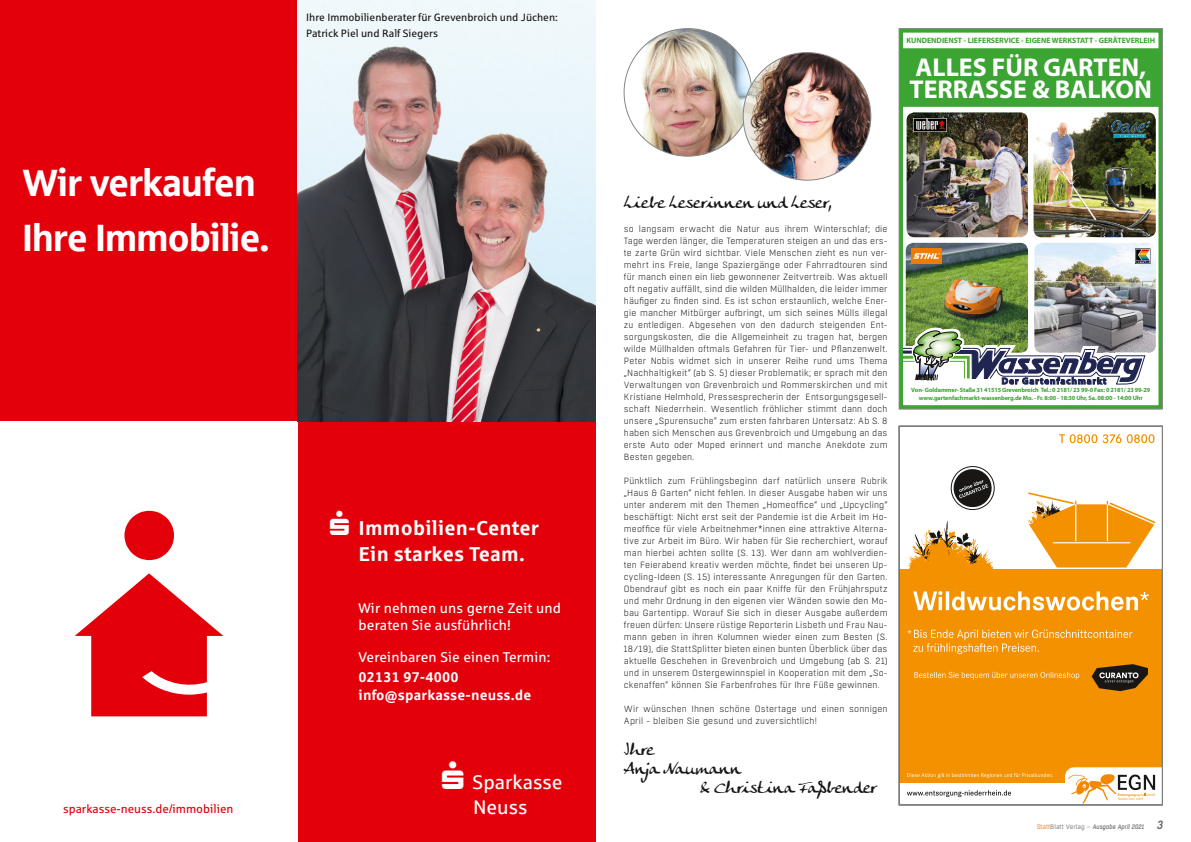
<style>
.page{position:relative;width:1191px;height:842px;background:#fff}
.page>*{position:absolute;margin:0;border:0;box-sizing:border-box;transform-origin:0 0}
.t1{font:38.1px/55.1px "Sparkasse Head";color:#fff}
.t2{font:700 25.8px/21.7px "Myriad Pro";color:#fff}
.t3{font:700 20.1px/26.2px "Sparkasse Rg";letter-spacing:.01em;color:#fff}
.t4{font:19.8px/24.9px "Sparkasse Rg";color:#fff}
.Headline{font:17px/19px "Anke Calligraphic FG";letter-spacing:.04em;color:#181716}
.t5{font:14.1px/16.1px "Sparkasse Rg";letter-spacing:.01em;color:#fff}
.t6{font:700 14.1px "Sparkasse Rg";letter-spacing:.01em;color:#fff}
.t7{font:11.9px "Sparkasse Rg";color:#e3000b}
.t8{font:10.6px/15.5px "Sparkasse Rg";color:#181716}
.Fließtext{font:300 9px/12px "Boxed";letter-spacing:.015em;color:#181716;text-align:justify}
.t9{font:700 7.8px "Myriad Pro";color:#3ca432}
.t10{font:italic 500 6.5px "Boxed";color:#6e6e6e}
.t11{font:700 6.3px/7.5px "Myriad Pro";letter-spacing:-.02em;color:#3ca432;text-align:center}
.s1{font-weight:700}
.s2{font-weight:400;font-style:normal;color:#ee7113}
.s3{font-weight:400;font-style:normal}
.s4{font-weight:600;font-size:12px}
</style>
<div class="page">
<svg style="left:75px;top:511px;width:148px;height:205px"></svg>
<div style="left:0;top:0;width:298px;height:421px;background:#e3000b"></div>
<div style="left:298px;top:421px;width:297px;height:421px;background:#e3000b"></div>
<img style="left:298px;top:0;width:297px;height:421px">
<img style="left:624px;top:29px;width:127px;height:127px;border-radius:64px">
<img style="left:743px;top:53px;width:127px;height:127px;border-radius:64px">
<img style="left:1033px;top:112px;width:122px;height:125px">
<img style="left:905px;top:243px;width:123px;height:81px">
<img style="left:1034px;top:243px;width:121px;height:110px">
<img style="left:906px;top:112px;width:122px;height:125px">
<div style="left:901px;top:49px;width:259px;height:57px;background:#3ca432"></div>
<div style="left:900px;top:48px;width:261px;height:59px;border:2px solid #3ca432"></div>
<svg style="left:904px;top:324px;width:243px;height:61px"></svg>
<div style="left:899px;top:28px;width:263px;height:381px;border:4px solid #3ca432"></div>
<img style="left:913px;top:119px;width:33px;height:13px">
<img style="left:911px;top:249px;width:30px;height:15px">
<img style="left:1132px;top:247px;width:20px;height:18px">
<img style="left:1111px;top:121px;width:38px;height:16px">
<div style="left:899px;top:28px;width:263px;height:381px;border:1px solid #868786"></div>
<svg style="left:907px;top:790px;width:104px;height:7px"></svg>
<div style="left:899px;top:569px;width:263px;height:214px;background:#f39100"></div>
<svg style="left:907px;top:773px;width:146px;height:5px"></svg>
<svg style="left:913px;top:591px;width:235px;height:19px"></svg>
<svg style="left:1059px;top:434px;width:95px;height:9px"></svg>
<svg style="left:907px;top:629px;width:225px;height:25px"></svg>
<svg style="left:907px;top:521px;width:88px;height:48px"></svg>
<svg style="left:1028px;top:492px;width:127px;height:75px"></svg>
<svg style="left:950px;top:466px;width:45px;height:45px"></svg>
<svg style="left:1065px;top:767px;width:95px;height:36px"></svg>
<svg style="left:914px;top:672px;width:165px;height:7px"></svg>
<svg style="left:1091px;top:664px;width:57px;height:27px"></svg>
<div style="left:899px;top:426px;width:263px;height:379px;border:1px solid #868786"></div>
<p class="t8" style="left:306px;top:10px;width:253px">Ihre Immobilienberater für Grevenbroich und Jüchen:<br>Patrick Piel und Ralf Siegers</p>
<p class="t1" style="left:23px;top:153px;width:248px">Wir verkaufen<br>Ihre Immobilie.</p>
<p class="t7" style="left:63px;top:801px;width:172px">sparkasse-neuss.de/immobilien</p>
<p class="t3" style="left:358px;top:514px;width:182px">Immobilien-Center<br>Ein starkes Team.</p>
<p class="t5" style="left:358px;top:600px;width:204px">Wir nehmen uns gerne Zeit und beraten Sie ausführlich!</p>
<p class="t5" style="left:358px;top:646px;width:193px;line-height:20.1px">Vereinbaren Sie einen Termin:<br><span class="s1">02131 97-4000</span></p>
<p class="t6" style="left:358px;top:686px;width:174px">info@sparkasse-neuss.de</p>
<p class="t4" style="left:472px;top:769px;width:91px">Sparkasse<br>Neuss</p>
<p class="t9" style="left:906px;top:35px;width:250px">KUNDENDIENST - LIEFERSERVICE - EIGENE WERKSTATT - GERÄTEVERLEIH</p>
<p class="t2" style="left:909px;top:56px;width:244px">ALLES FÜR GARTEN,<br>TERRASSE &amp; BALKON</p>
<p class="Headline" style="left:624px;top:193px;width:209px">Liebe Leserinnen und Leser,</p>
<p class="Fließtext" style="left:624px;top:223px;width:265px">so langsam erwacht die Natur aus ihrem Winterschlaf; die Tage werden länger, die Temperaturen steigen an und das ers&shy;te zarte Grün wird sichtbar. Viele Menschen zieht es nun ver&shy;mehrt ins Freie, lange Spaziergänge oder Fahrradtouren sind für manch einen ein lieb gewonnener Zeitvertreib. Was aktuell oft negativ auffällt, sind die wilden Müllhalden, die leider immer häufiger zu finden sind. Es ist schon erstaunlich, welche Ener&shy;gie mancher Mitbürger aufbringt, um sich seines Mülls illegal zu entledigen. Abgesehen von den dadurch steigenden Ent&shy;sorgungskosten, die die Allgemeinheit zu tragen hat, bergen wilde Müllhalden oftmals Gefahren für Tier- und Pflanzenwelt.<br>Peter Nobis widmet sich in unserer Reihe rund ums Thema „Nachhaltigkeit“ (ab S. 5) dieser Problematik; er sprach mit den Verwaltungen von Grevenbroich und Rommerskirchen und mit Kristiane Helmhold, Pressesprecherin der Entsorgungsgesell&shy;schaft Niederrhein. Wesentlich fröhlicher stimmt dann doch unsere „Spurensuche“ zum ersten fahrbaren Untersatz: Ab S. 8 haben sich Menschen aus Grevenbroich und Umgebung an das erste Auto oder Moped erinnert und manche Anekdote zum Besten gegeben.</p>
<p class="Fließtext" style="left:624px;top:475px;width:265px">Pünktlich zum Frühlingsbeginn darf natürlich unsere Rubrik „Haus &amp; Garten“ nicht fehlen. In dieser Ausgabe haben wir uns unter anderem mit den Themen „Homeoffice“ und „Upcycling“ beschäftigt: Nicht erst seit der Pandemie ist die Arbeit im Ho&shy;meoffice für viele Arbeitnehmer*innen eine attraktive Alterna&shy;tive zur Arbeit im Büro. Wir haben für Sie recherchiert, worauf man hierbei achten sollte (S. 13). Wer dann am wohlverdien&shy;ten Feierabend kreativ werden möchte, findet bei unseren Up&shy;cycling-Ideen (S. 15) interessante Anregungen für den Garten.<br>Obendrauf gibt es noch ein paar Kniffe für den Frühjahrsputz und mehr Ordnung in den eigenen vier Wänden sowie den Mo&shy;bau Gartentipp. Worauf Sie sich in dieser Ausgabe außerdem freuen dürfen: Unsere rüstige Reporterin Lisbeth und Frau Nau&shy;mann geben in ihren Kolumnen wieder einen zum Besten (S.<br>18/19), die StattSplitter bieten einen bunten Überblick über das aktuelle Geschehen in Grevenbroich und Umgebung (ab S. 21) und in unserem Ostergewinnspiel in Kooperation mit dem „So&shy;ckenaffen“ können Sie Farbenfrohes für Ihre Füße gewinnen.</p>
<p class="Fließtext" style="left:624px;top:703px;width:265px">Wir wünschen Ihnen schöne Ostertage und einen sonnigen<br>April - bleiben Sie gesund und zuversichtlich!</p>
<p class="Headline" style="left:624px;top:740px;width:118px">Ihre<br>Anja Naumann</p>
<p class="Headline" style="left:700px;top:778px;width:178px">&amp; Christina Faßbender</p>
<p class="t11" style="left:911px;top:386px;width:240px">Von- Goldammer- Staße 31 41515 Grevenbroich Tel.: 0 2181/ 23 99-0 Fax: 0 2181/ 23 99-29 www.gartenfachmarkt-wassenberg.de Mo. - Fr. 8:00 - 18:30 Uhr, Sa. 08:00 - 14:00 Uhr</p>
<p class="t10" style="left:1036px;top:822px;width:127px"><span class="s2">Statt</span><span class="s3">Blatt Verlag –</span> Ausgabe April 2021 <span class="s4">3</span></p>
</div>
